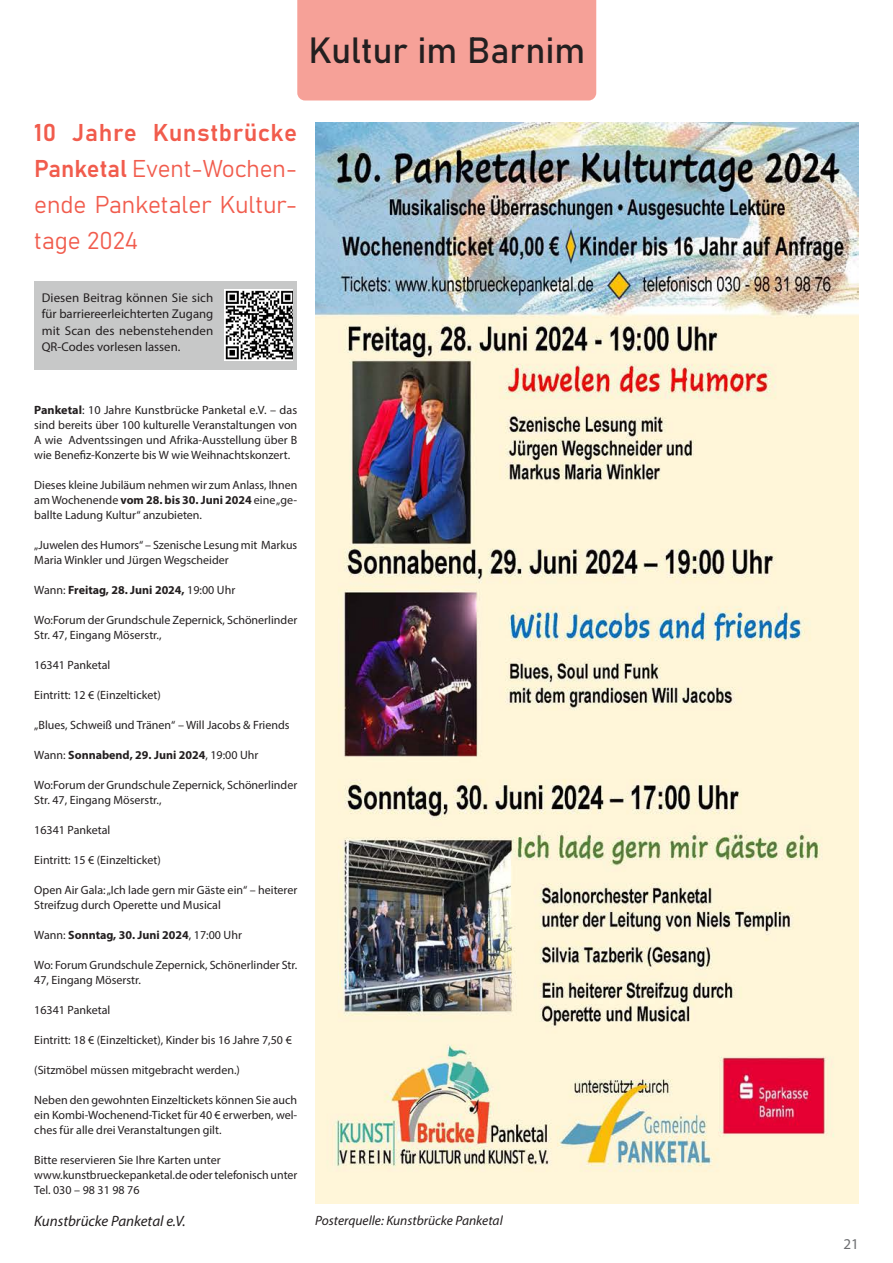
<style>
.page{position:relative;width:893px;height:1263px;background:#fff}
.page>*{position:absolute;margin:0;border:0;box-sizing:border-box;transform-origin:0 0}
.Title___Tip{font:36px "Bahnschrift";letter-spacing:-.005em;color:#231f20}
.KulturÜberschrift{font:24px/36px "Bahnschrift";color:#f15c4d;text-align:justify}
.Blocksatz_Zwei{font:italic 15px "Myriad Pro";color:#231f20}
.t1{font:15px "Myriad Pro";color:#6c6d70}
.Blocksatz_Zwei-2{font:italic 13.5px "Myriad Pro";color:#231f20}
.Blocksatz_Zwei-3{font:12.75px/16.5px "Myriad Pro";letter-spacing:.005em;color:#231f20;text-align:justify}
.Blocksatz_Zwei-4{font:12px/15px "Myriad Pro";color:#231f20}
.Blocksatz_Zwei-5{font:700 12px "Myriad Pro";color:#231f20}
.s1{font-weight:700}
.s2{font-weight:400}
</style>
<div class="page">
<img style="left:315px;top:123px;width:544px;height:1080px">
<div style="left:34px;top:281px;width:263px;height:88px;background:#c7c8c8"></div>
<img style="left:224px;top:290px;width:68px;height:70px">
<div style="left:297px;top:0;width:299px;height:100px;background:#f6a198"></div>
<p class="Title___Tip" style="left:308px;top:23px;width:278px">Kultur im Barnim</p>
<p class="KulturÜberschrift" style="left:34px;top:113px;width:264px">10 Jahre Kunstbrücke Panketal Event-Wochen&shy;ende Panketaler Kultur&shy;tage 2024</p>
<p class="Blocksatz_Zwei-3" style="left:42px;top:289px;width:173px">Diesen Beitrag können Sie sich für barriereerleichterten Zugang mit Scan des nebenstehenden QR-Codes vorlesen lassen.</p>
<p class="Blocksatz_Zwei-4" style="left:34px;top:402px;width:264px;text-align:justify"><span class="s1">Panketal</span>: 10 Jahre Kunstbrücke Panketal e.V. – das sind bereits über 100 kulturelle Veranstaltungen von A wie Adventssingen und Afrika-Ausstellung über B wie Benefiz-Konzerte bis W wie Weihnachtskonzert.</p>
<p class="Blocksatz_Zwei-4" style="left:34px;top:477px;width:265px;text-align:justify">Dieses kleine Jubiläum nehmen wir zum Anlass, Ihnen am Wochenende <span class="s1">vom 28. bis 30. Juni 2024</span> eine „ge&shy;ballte Ladung Kultur“ anzubieten.</p>
<p class="Blocksatz_Zwei-4" style="left:34px;top:537px;width:264px">„Juwelen des Humors“ – Szenische Lesung mit Markus<br>Maria Winkler und Jürgen Wegscheider</p>
<p class="Blocksatz_Zwei-5" style="left:34px;top:582px;width:203px"><span class="s2">Wann:</span> Freitag, 28. Juni 2024, <span class="s2">19:00 Uhr</span></p>
<p class="Blocksatz_Zwei-4" style="left:34px;top:612px;width:264px">Wo:Forum der Grundschule Zepernick, Schönerlinder<br>Str. 47, Eingang Möserstr.,</p>
<p class="Blocksatz_Zwei-4" style="left:34px;top:657px;width:78px">16341 Panketal</p>
<p class="Blocksatz_Zwei-4" style="left:34px;top:687px;width:128px">Eintritt: 12 € (Einzelticket)</p>
<p class="Blocksatz_Zwei-4" style="left:34px;top:717px;width:257px">„Blues, Schweiß und Tränen“ – Will Jacobs &amp; Friends</p>
<p class="Blocksatz_Zwei-5" style="left:34px;top:747px;width:226px"><span class="s2">Wann:</span> Sonnabend, 29. Juni 2024<span class="s2">, 19:00 Uhr</span></p>
<p class="Blocksatz_Zwei-4" style="left:34px;top:777px;width:264px">Wo:Forum der Grundschule Zepernick, Schönerlinder<br>Str. 47, Eingang Möserstr.,</p>
<p class="Blocksatz_Zwei-4" style="left:34px;top:822px;width:78px">16341 Panketal</p>
<p class="Blocksatz_Zwei-4" style="left:34px;top:852px;width:128px">Eintritt: 15 € (Einzelticket)</p>
<p class="Blocksatz_Zwei-4" style="left:34px;top:882px;width:264px">Open Air Gala: „Ich lade gern mir Gäste ein“ – heiterer<br>Streifzug durch Operette und Musical</p>
<p class="Blocksatz_Zwei-5" style="left:34px;top:927px;width:209px"><span class="s2">Wann:</span> Sonntag, 30. Juni 2024<span class="s2">, 17:00 Uhr</span></p>
<p class="Blocksatz_Zwei-4" style="left:34px;top:957px;width:264px">Wo: Forum Grundschule Zepernick, Schönerlinder Str.<br>47, Eingang Möserstr.</p>
<p class="Blocksatz_Zwei-4" style="left:34px;top:1002px;width:78px">16341 Panketal</p>
<p class="Blocksatz_Zwei-4" style="left:34px;top:1032px;width:259px">Eintritt: 18 € (Einzelticket), Kinder bis 16 Jahre 7,50 €</p>
<p class="Blocksatz_Zwei-4" style="left:34px;top:1062px;width:207px">(Sitzmöbel müssen mitgebracht werden.)</p>
<p class="Blocksatz_Zwei-4" style="left:34px;top:1092px;width:264px;text-align:justify">Neben den gewohnten Einzeltickets können Sie auch ein Kombi-Wochenend-Ticket für 40 € erwerben, wel&shy;ches für alle drei Veranstaltungen gilt.</p>
<p class="Blocksatz_Zwei-4" style="left:34px;top:1152px;width:188px">Bitte reservieren Sie Ihre Karten unter</p>
<p class="Blocksatz_Zwei-4" style="left:34px;top:1167px;width:265px">www.kunstbrueckepanketal.de oder telefonisch unter<br>Tel. 030 – 98 31 98 76</p>
<p class="Blocksatz_Zwei" style="left:34px;top:1212px;width:153px">Kunstbrücke Panketal e.V.</p>
<p class="Blocksatz_Zwei-2" style="left:315px;top:1212px;width:189px">Posterquelle: Kunstbrücke Panketal</p>
<p class="t1" style="left:844px;top:1234px;width:17px">21</p>
</div>
